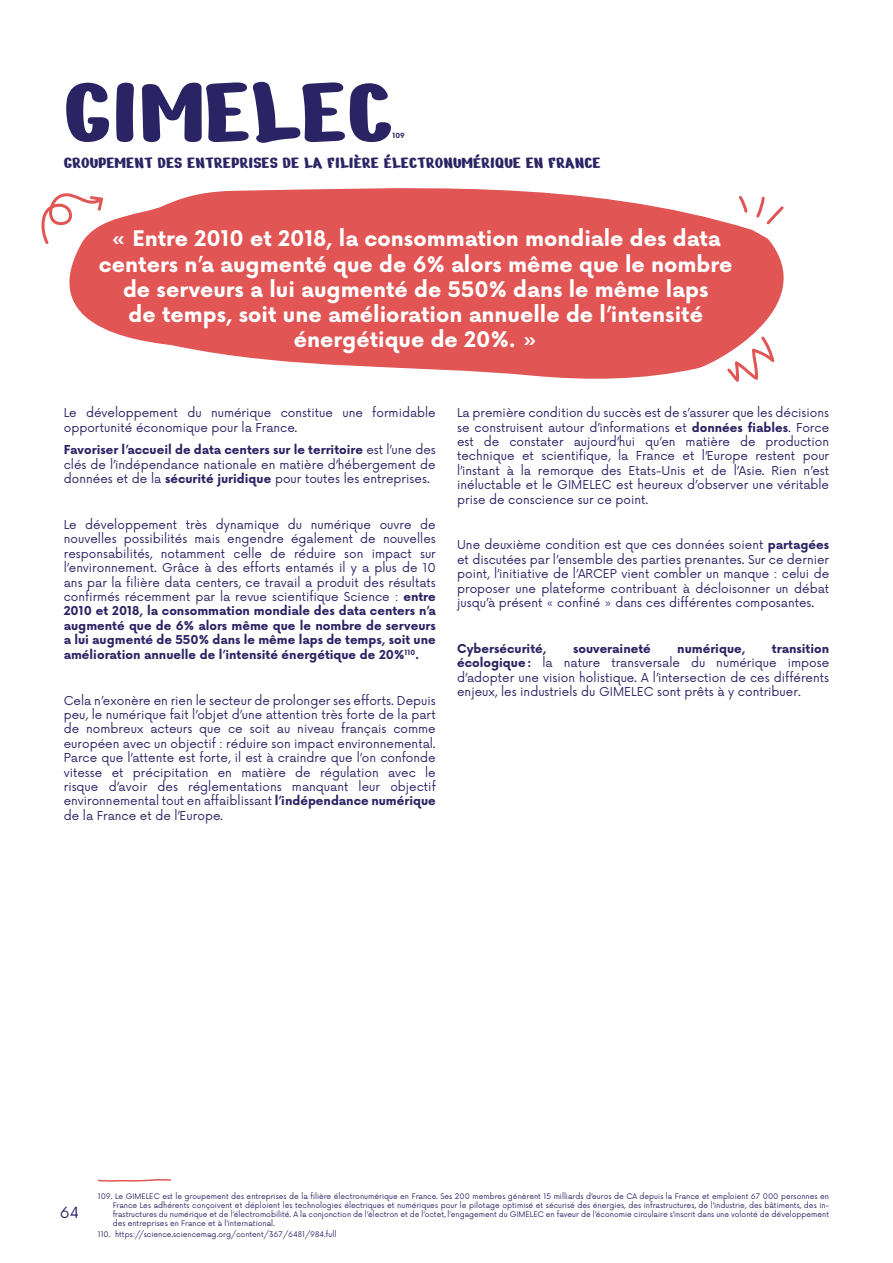
<style>
.page{position:relative;width:893px;height:1263px;background:#fff}
.page>*{position:absolute;margin:0;border:0;box-sizing:border-box;transform-origin:0 0}
.t1{font:102px "Nerko One";color:#2b2464}
.t2{font:700 21px/25.2px "Now Alt";color:#fff;text-align:center}
.t3{font:18px "Nerko One";color:#2b2464}
.t4{font:15px "Now Alt";color:#2b2464}
.t5{font:12px/14.4px "Now Alt";color:#2b2464;text-align:justify}
.t6{font:700 12px "Now Alt";color:#2b2464}
.t7{font:7.5px/9px "Now Alt";color:#2b2464;text-align:justify}
.t8{font:700 7.05px "Now Alt";color:#2b2464}
.s1{font-weight:700}
</style>
<div class="page">
<svg style="left:69px;top:188px;width:715px;height:191px;background:#e56d6d"></svg>
<svg style="left:736px;top:193px;width:48px;height:34px"></svg>
<svg style="left:41px;top:188px;width:65px;height:59px"></svg>
<svg style="left:725px;top:334px;width:53px;height:48px"></svg>
<svg style="left:97px;top:1179px;width:74px;height:3px"></svg>
<h1 class="t1" style="left:64px;top:46px;width:330px">GIMELEC</h1>
<p class="t8" style="left:392px;top:130px;width:14px">109</p>
<h3 class="t3" style="left:64px;top:151px;width:538px">GROUPEMENT DES ENTREPRISES DE LA FILIÈRE ÉLECTRONUMÉRIQUE EN FRANCE</h3>
<h2 class="t2" style="left:99px;top:226px;width:635px">« Entre 2010 et 2018, la consommation mondiale des data centers n’a augmenté que de 6% alors même que le nombre de serveurs a lui augmenté de 550% dans le même laps<br>de temps, soit une amélioration annuelle de l’intensité énergétique de 20%. »</h2>
<p class="t5" style="left:64px;top:405px;width:374px">Le développement du numérique constitue une formidable opportunité économique pour la France.</p>
<p class="t5" style="left:64px;top:442px;width:374px"><span class="s1">Favoriser l’accueil de data centers sur le territoire</span> est l’une des clés de l’indépendance nationale en matière d’hébergement de données et de la <span class="s1">sécurité juridique</span> pour toutes les entreprises.</p>
<p class="t5" style="left:64px;top:517px;width:374px">Le développement très dynamique du numérique ouvre de nouvelles possibilités mais engendre également de nouvelles responsabilités, notamment celle de réduire son impact sur l’environnement. Grâce à des efforts entamés il y a plus de 10 ans par la filière data centers, ce travail a produit des résultats confirmés récemment par la revue scientifique Science : <span class="s1">entre 2010 et 2018, la consommation mondiale des data centers n’a augmenté que de 6% alors même que le nombre de serveurs a lui augmenté de 550% dans le même laps de temps, soit une amélioration annuelle de l’intensité énergétique de 20%</span><sup>110</sup><span class="s1">.</span></p>
<p class="t5" style="left:64px;top:692px;width:374px">Cela n’exonère en rien le secteur de prolonger ses efforts. Depuis peu, le numérique fait l’objet d’une attention très forte de la part de nombreux acteurs que ce soit au niveau français comme européen avec un objectif : réduire son impact environnemental.<br>Parce que l’attente est forte, il est à craindre que l’on confonde vitesse et précipitation en matière de régulation avec le risque d’avoir des réglementations manquant leur objectif environnemental tout en affaiblissant <span class="s1">l’indépendance numérique </span>de la France et de l’Europe.</p>
<p class="t5" style="left:457px;top:405px;width:374px">La première condition du succès est de s’assurer que les décisions se construisent autour d’informations et <span class="s1">données fiables</span>. Force est de constater aujourd’hui qu’en matière de production technique et scientifique, la France et l’Europe restent pour l’instant à la remorque des Etats-Unis et de l’Asie. Rien n’est inéluctable et le GIMELEC est heureux d’observer une véritable prise de conscience sur ce point.</p>
<p class="t5" style="left:457px;top:537px;width:374px">Une deuxième condition est que ces données soient <span class="s1">partagées </span>et discutées par l’ensemble des parties prenantes. Sur ce dernier point, l’initiative de l’ARCEP vient combler un manque : celui de proposer une plateforme contribuant à décloisonner un débat jusqu’à présent « confiné » dans ces différentes composantes.</p>
<p class="t6" style="left:457px;top:639px;width:91px">Cybersécurité,</p>
<p class="t6" style="left:573px;top:639px;width:79px">souveraineté</p>
<p class="t6" style="left:677px;top:639px;width:70px">numérique,</p>
<p class="t5" style="left:457px;top:640px;width:374px;text-indent:315px"><span class="s1">transition écologique:</span> la nature transversale du numérique impose d’adopter une vision holistique. A l’intersection de ces différents enjeux, les industriels du GIMELEC sont prêts à y contribuer.</p>
<p class="t4" style="left:60px;top:1200px;width:21px">64</p>
<p class="t7" style="left:113px;top:1191px;width:718px;text-indent:-15px">109. Le GIMELEC est le groupement des entreprises de la filière électronumérique en France. Ses 200 membres génèrent 15 milliards d’euros de CA depuis la France et emploient 67 000 personnes en France Les adhérents conçoivent et déploient les technologies électriques et numériques pour le pilotage optimisé et sécurisé des énergies, des infrastructures, de l’industrie, des bâtiments, des in&shy;frastructures du numérique et de l’électromobilité. A la conjonction de l’électron et de l’octet, l’engagement du GIMELEC en faveur de l’économie circulaire s’inscrit dans une volonté de développement des entreprises en France et à l’international.</p>
<p class="t7" style="left:98px;top:1229px;width:240px">110. https://science.sciencemag.org/content/367/6481/984.full</p>
</div>
